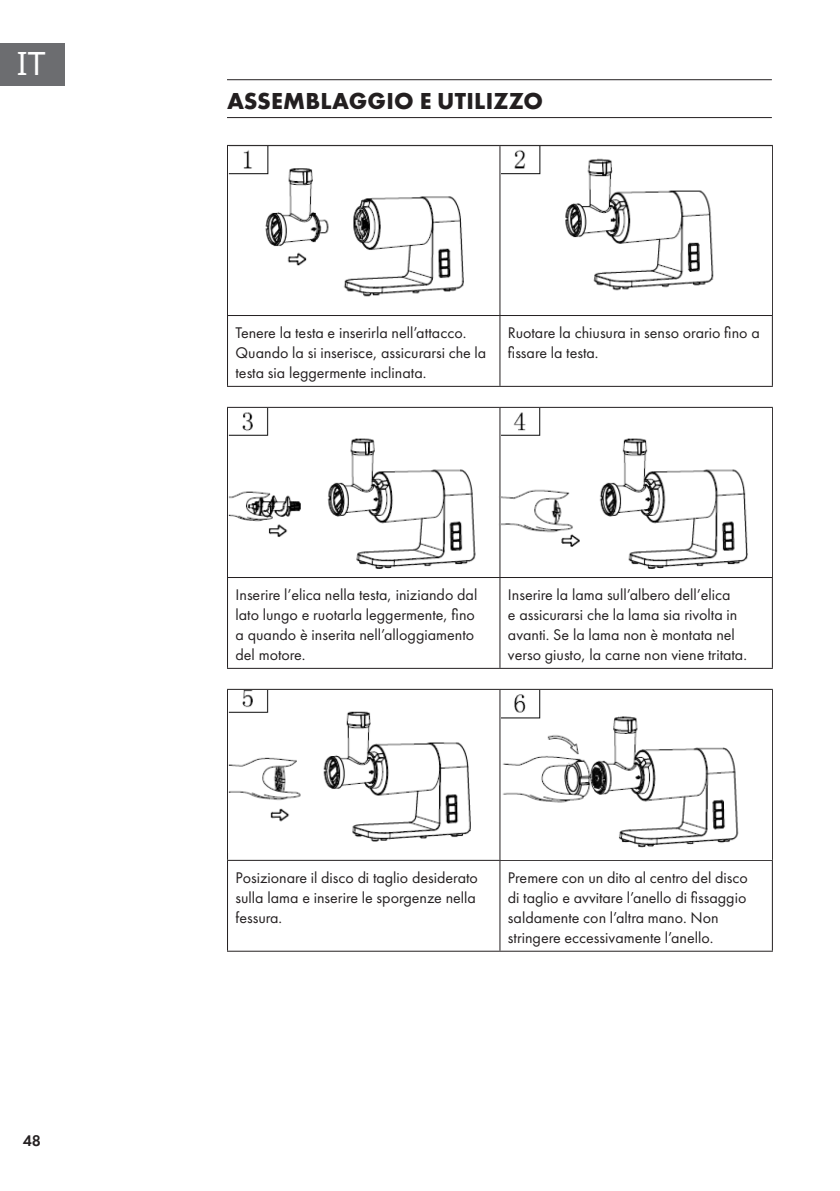
<style>
.page{position:relative;width:840px;height:1191px;background:#fff}
.page>*{position:absolute;margin:0;border:0;box-sizing:border-box;transform-origin:0 0}
.t1{font:32px "Noto Sans";color:#fff}
.Super_Headline{font:700 24px "Futura PTW08";letter-spacing:.01em;color:#231f20}
.Base_Text{font:16px/20px "Futura PTW08";color:#231f20}
.t2{font:600 16px "Futura PTW08";color:#231f20}
</style>
<div class="page">
<div style="left:0;top:43px;width:65px;height:42px;background:#6c6d70"></div>
<hr style="left:227px;top:79px;width:544px;height:1px;background:#231f20">
<hr style="left:227px;top:117px;width:544px;height:1px;background:#231f20">
<hr style="left:227px;top:145px;width:272px;height:1px;background:#231f20">
<hr style="left:227px;top:146px;width:1px;height:169px;background:#231f20">
<hr style="left:499px;top:145px;width:273px;height:1px;background:#231f20">
<hr style="left:499px;top:146px;width:1px;height:169px;background:#231f20">
<hr style="left:771px;top:146px;width:1px;height:169px;background:#231f20">
<hr style="left:227px;top:315px;width:272px;height:1px;background:#231f20">
<hr style="left:227px;top:316px;width:1px;height:70px;background:#231f20">
<hr style="left:499px;top:315px;width:273px;height:1px;background:#231f20">
<hr style="left:499px;top:316px;width:1px;height:70px;background:#231f20">
<hr style="left:771px;top:316px;width:1px;height:70px;background:#231f20">
<hr style="left:227px;top:386px;width:272px;height:1px;background:#231f20">
<hr style="left:499px;top:386px;width:273px;height:1px;background:#231f20">
<img style="left:228px;top:147px;width:236px;height:150px">
<img style="left:501px;top:147px;width:213px;height:144px">
<hr style="left:227px;top:407px;width:272px;height:1px;background:#231f20">
<hr style="left:227px;top:408px;width:1px;height:169px;background:#231f20">
<hr style="left:499px;top:407px;width:273px;height:1px;background:#231f20">
<hr style="left:499px;top:408px;width:1px;height:169px;background:#231f20">
<hr style="left:771px;top:408px;width:1px;height:169px;background:#231f20">
<hr style="left:227px;top:577px;width:272px;height:1px;background:#231f20">
<hr style="left:227px;top:578px;width:1px;height:90px;background:#231f20">
<hr style="left:499px;top:577px;width:273px;height:1px;background:#231f20">
<hr style="left:499px;top:578px;width:1px;height:90px;background:#231f20">
<hr style="left:771px;top:578px;width:1px;height:90px;background:#231f20">
<hr style="left:227px;top:668px;width:272px;height:1px;background:#231f20">
<hr style="left:499px;top:668px;width:273px;height:1px;background:#231f20">
<img style="left:228px;top:408px;width:248px;height:161px">
<img style="left:501px;top:408px;width:247px;height:161px">
<hr style="left:227px;top:689px;width:272px;height:1px;background:#231f20">
<hr style="left:227px;top:690px;width:1px;height:170px;background:#231f20">
<hr style="left:499px;top:689px;width:273px;height:1px;background:#231f20">
<hr style="left:499px;top:690px;width:1px;height:170px;background:#231f20">
<hr style="left:771px;top:690px;width:1px;height:170px;background:#231f20">
<hr style="left:227px;top:860px;width:272px;height:1px;background:#231f20">
<hr style="left:227px;top:861px;width:1px;height:89px;background:#231f20">
<hr style="left:499px;top:860px;width:273px;height:1px;background:#231f20">
<hr style="left:499px;top:861px;width:1px;height:89px;background:#231f20">
<hr style="left:771px;top:861px;width:1px;height:89px;background:#231f20">
<hr style="left:227px;top:950px;width:272px;height:1px;background:#231f20">
<hr style="left:499px;top:950px;width:273px;height:1px;background:#231f20">
<img style="left:228px;top:690px;width:243px;height:152px">
<img style="left:501px;top:690px;width:238px;height:158px">
<h1 class="t1" style="left:17px;top:42px;width:30px">IT</h1>
<p class="t2" style="left:23px;top:1130px;width:20px">48</p>
<p class="Super_Headline" style="left:227px;top:85px;width:317px">ASSEMBLAGGIO E UTILIZZO</p>
<p class="Base_Text" style="left:235px;top:323px;width:252px">Tenere la testa e inserirla nell’attacco.<br>Quando la si inserisce, assicurarsi che la testa sia leggermente inclinata.</p>
<p class="Base_Text" style="left:507px;top:323px;width:253px">Ruotare la chiusura in senso orario fino a fissare la testa.</p>
<p class="Base_Text" style="left:235px;top:585px;width:243px">Inserire l’elica nella testa, iniziando dal lato lungo e ruotarla leggermente, fino a quando è inserita nell’alloggiamento del motore.</p>
<p class="Base_Text" style="left:507px;top:585px;width:240px">Inserire la lama sull’albero dell’elica<br>e assicurarsi che la lama sia rivolta in avanti. Se la lama non è montata nel verso giusto, la carne non viene tritata.</p>
<p class="Base_Text" style="left:235px;top:867px;width:244px;text-align:justify">Posizionare il disco di taglio desiderato sulla lama e inserire le sporgenze nella fessura.</p>
<p class="Base_Text" style="left:507px;top:867px;width:241px">Premere con un dito al centro del disco di taglio e avvitare l’anello di fissaggio saldamente con l’altra mano. Non stringere eccessivamente l’anello.</p>
</div>
